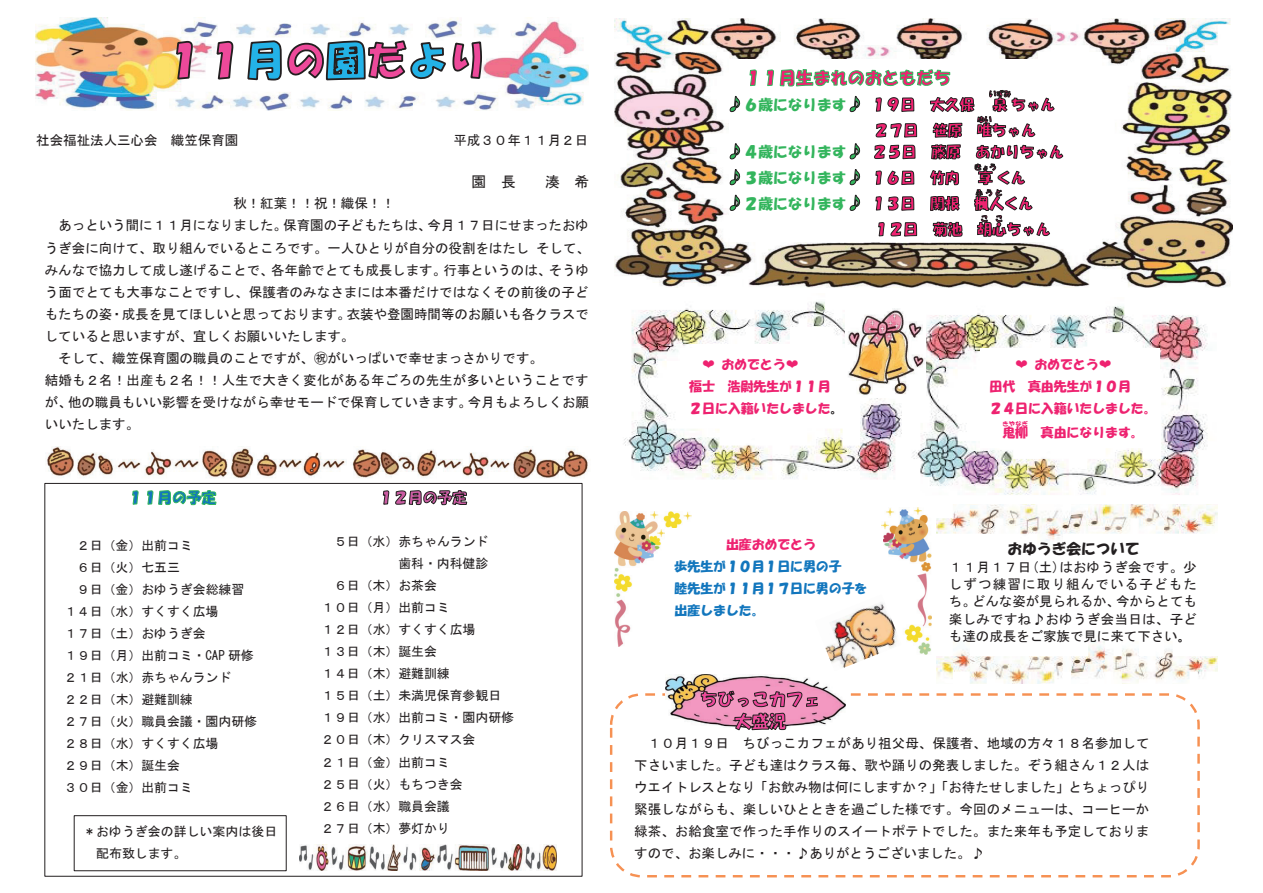
<style>
.page{position:relative;width:1263px;height:893px;background:#fff}
.page>*{position:absolute;margin:0;border:0;box-sizing:border-box;transform-origin:0 0}
.t1{font:14.7px/25.8px "HG Soei Kakupoptai";color:#33b55d;text-align:justify}
.t2{font:14.7px "HGS Soei Kakupoptai";color:#231f20}
.t3{font:14.7px "MS Gothic";color:#231f20}
.t4{font:13.5px/22px "MS Gothic";color:#231f20;text-align:justify}
.t5{font:12.9px/21.9px "MS Gothic";color:#231f20}
.t6{font:12.9px/21.9px "HGS Soei Kakupoptai";color:#ee2270}
.t7{font:12.9px/22px "HGS Soei Kakupoptai";color:#1276bd}
.t8{font:6.15px "HGS Soei Kakupoptai";color:#ee2270}
.s1{font-family:"MS Mincho"}
.s2{color:#231f20}
.s3{font-family:"HGS Soei Kakupoptai"}
</style>
<div class="page">
<img style="left:36px;top:17px;width:552px;height:94px">
<img style="left:615px;top:18px;width:617px;height:270px">
<div style="left:729px;top:59px;width:373px;height:166px;background:#fff"></div>
<div style="left:610px;top:693px;width:590px;height:184px;background:#fff;border:2px dashed #f69153;border-radius:30px"></div>
<img style="left:665px;top:674px;width:180px;height:51px">
<img style="left:615px;top:512px;width:76px;height:135px">
<img style="left:881px;top:507px;width:50px;height:147px">
<img style="left:936px;top:504px;width:282px;height:179px">
<svg style="left:729px;top:95px;width:11px;height:18px"></svg>
<svg style="left:729px;top:143px;width:11px;height:17px"></svg>
<svg style="left:729px;top:169px;width:11px;height:17px"></svg>
<svg style="left:729px;top:194px;width:11px;height:17px"></svg>
<svg style="left:749px;top:69px;width:315px;height:219px"></svg>
<svg style="left:132px;top:490px;width:85px;height:16px"></svg>
<svg style="left:382px;top:490px;width:86px;height:16px"></svg>
<svg style="left:175px;top:40px;width:58px;height:41px"></svg>
<svg style="left:246px;top:34px;width:237px;height:48px"></svg>
<img style="left:47px;top:446px;width:541px;height:33px">
<img style="left:299px;top:844px;width:257px;height:27px">
<img style="left:624px;top:301px;width:278px;height:179px">
<div style="left:680px;top:348px;width:167px;height:78px;background:#fff"></div>
<img style="left:912px;top:306px;width:296px;height:189px">
<div style="left:980px;top:348px;width:180px;height:100px;background:#fff"></div>
<svg style="left:700px;top:690px;width:118px;height:41px"></svg>
<div style="left:665px;top:528px;width:218px;height:110px;background:#fff"></div>
<img style="left:825px;top:594px;width:76px;height:74px">
<div style="left:74px;top:815px;width:212px;height:56px;border:1px solid #231f20"></div>
<img style="left:845px;top:308px;width:81px;height:89px">
<p class="t4" style="left:36px;top:129px;width:203px">社会福祉法人三心会 織笠保育園</p>
<p class="t4" style="left:454px;top:129px;width:136px">平成３０年１１月２日</p>
<p class="t3" style="left:472px;top:174px;width:46px">園 長</p>
<p class="t3" style="left:545px;top:174px;width:46px">湊 希</p>
<p class="t4" style="left:233px;top:193px;width:163px">秋！紅葉！！祝！織保！！</p>
<p class="t4" style="left:58px;top:215px;width:532px">あっという間に１１月になりました。保育園の子どもたちは、今月１７日にせまったおゆ</p>
<p class="t4" style="left:45px;top:237px;width:547px">うぎ会に向けて、取り組んでいるところです。一人ひとりが自分の役割をはたしそして、</p>
<p class="t4" style="left:45px;top:259px;width:546px">みんなで協力して成し遂げることで、各年齢でとても成長します。行事というのは、そうゆ</p>
<p class="t4" style="left:45px;top:281px;width:545px">う面でとても大事なことですし、保護者のみなさまには本番だけではなくその前後の子ど</p>
<p class="t4" style="left:45px;top:303px;width:546px">もたちの姿・成長を見てほしいと思っております。衣装や登園時間等のお願いも各クラスで</p>
<p class="t4" style="left:45px;top:325px;width:311px">していると思いますが、宜しくお願いいたします。</p>
<p class="t4" style="left:58px;top:347px;width:486px">そして、織笠保育園の職員のことですが、㊗がいっぱいで幸せまっさかりです。</p>
<p class="t4" style="left:45px;top:369px;width:545px">結婚も２名！出産も２名！！人生で大きく変化がある年ごろの先生が多いということです</p>
<p class="t4" style="left:45px;top:391px;width:546px">が、他の職員もいい影響を受けながら幸せモードで保育していきます。今月もよろしくお願</p>
<p class="t4" style="left:45px;top:413px;width:96px">いいたします。</p>
<p class="t5" style="left:77px;top:534px;width:117px">２日（金）出前コミ</p>
<p class="t5" style="left:77px;top:556px;width:104px">６日（火）七五三</p>
<p class="t5" style="left:77px;top:578px;width:169px">９日（金）おゆうぎ会総練習</p>
<p class="t5" style="left:64px;top:600px;width:156px">１４日（水）すくすく広場</p>
<p class="t5" style="left:64px;top:622px;width:143px">１７日（土）おゆうぎ会</p>
<p class="t5" style="left:64px;top:644px;width:191px">１９日（月）出前コミ・CAP 研修</p>
<p class="t5" style="left:64px;top:666px;width:169px">２１日（水）赤ちゃんランド</p>
<p class="t5" style="left:64px;top:688px;width:130px">２２日（木）避難訓練</p>
<p class="t5" style="left:64px;top:710px;width:194px">２７日（火）職員会議・園内研修</p>
<p class="t5" style="left:64px;top:732px;width:156px">２８日（水）すくすく広場</p>
<p class="t5" style="left:64px;top:754px;width:117px">２９日（木）誕生会</p>
<p class="t5" style="left:64px;top:776px;width:130px">３０日（金）出前コミ</p>
<p class="t5" style="left:96px;top:821px;width:183px;text-indent:-13px">＊おゆうぎ会の詳しい案内は後日配布致します。</p>
<p class="t5" style="left:334px;top:530px;width:156px">５日（水）赤ちゃんランド</p>
<p class="t5" style="left:398px;top:553px;width:92px">歯科・内科健診</p>
<p class="t5" style="left:334px;top:575px;width:104px">６日（木）お茶会</p>
<p class="t5" style="left:321px;top:597px;width:130px">１０日（月）出前コミ</p>
<p class="t5" style="left:321px;top:619px;width:156px">１２日（水）すくすく広場</p>
<p class="t5" style="left:321px;top:641px;width:117px">１３日（木）誕生会</p>
<p class="t5" style="left:321px;top:663px;width:130px">１４日（木）避難訓練</p>
<p class="t5" style="left:321px;top:685px;width:182px">１５日（土）未満児保育参観日</p>
<p class="t5" style="left:321px;top:707px;width:195px">１９日（水）出前コミ・園内研修</p>
<p class="t5" style="left:321px;top:729px;width:156px">２０日（木）クリスマス会</p>
<p class="t5" style="left:321px;top:751px;width:130px">２１日（金）出前コミ</p>
<p class="t5" style="left:321px;top:773px;width:143px">２５日（火）もちつき会</p>
<p class="t5" style="left:321px;top:795px;width:130px">２６日（水）職員会議</p>
<p class="t5" style="left:321px;top:817px;width:130px">２７日（木）夢灯かり</p>
<p class="t1" style="left:744px;top:92px;width:104px">６歳になります</p>
<p class="t1" style="left:744px;top:139px;width:104px">４歳になります３歳になります２歳になります</p>
<p class="t6" style="left:689px;top:353px;width:156px;text-indent:13px"><span class="s1">❤</span> おめでとう<span class="s1">❤<br></span>福士 浩尉先生が１１月<br>２日に入籍いたしました<span class="s2">。</span></p>
<p class="t6" style="left:989px;top:353px;width:169px;text-indent:26px"><span class="s1">❤</span> おめでとう<span class="s1">❤<br></span>田代 真由先生が１０月<br>２４日に入籍いたしました。</p>
<p class="t6" style="left:1002px;top:421px;width:27px">鬼柳</p>
<p class="t8" style="left:1002px;top:421px;width:27px">きやなぎ</p>
<p class="t6" style="left:1041px;top:421px;width:104px">真由になります。</p>
<p class="t6" style="left:726px;top:533px;width:92px">出産おめでとう</p>
<p class="t7" style="left:674px;top:555px;width:194px">歩先生が１０月１日に男の子<br>睦先生が１１月１７日に男の子を出産しました。</p>
<p class="t2" style="left:1007px;top:541px;width:134px">おゆうぎ会について</p>
<p class="t4" style="left:949px;top:558px;width:250px;line-height:17.5px">１１月１７日(土)はおゆうぎ会です。少しずつ練習に取り組んでいる子どもたち。どんな姿が見られるか、今からとても楽しみですね♪おゆうぎ会当日は、子ども達の成長をご家族で見に来て下さい<span class="s3">。</span></p>
<p class="t4" style="left:634px;top:732px;width:517px;text-indent:13px">１０月１９日 ちびっこカフェがあり祖父母、保護者、地域の方々１８名参加して下さいました。子ども達はクラス毎、歌や踊りの発表しました。ぞう組さん１２人はウエイトレスとなり「お飲み物は何にしますか？」「お待たせしました」とちょっぴり緊張しながらも、楽しいひとときを過ごした様です。今回のメニューは、コーヒーか緑茶、お給食室で作った手作りのスイートポテトでした。また来年も予定しておりますので、お楽しみに・・・♪ありがとうございました。♪</p>
</div>
